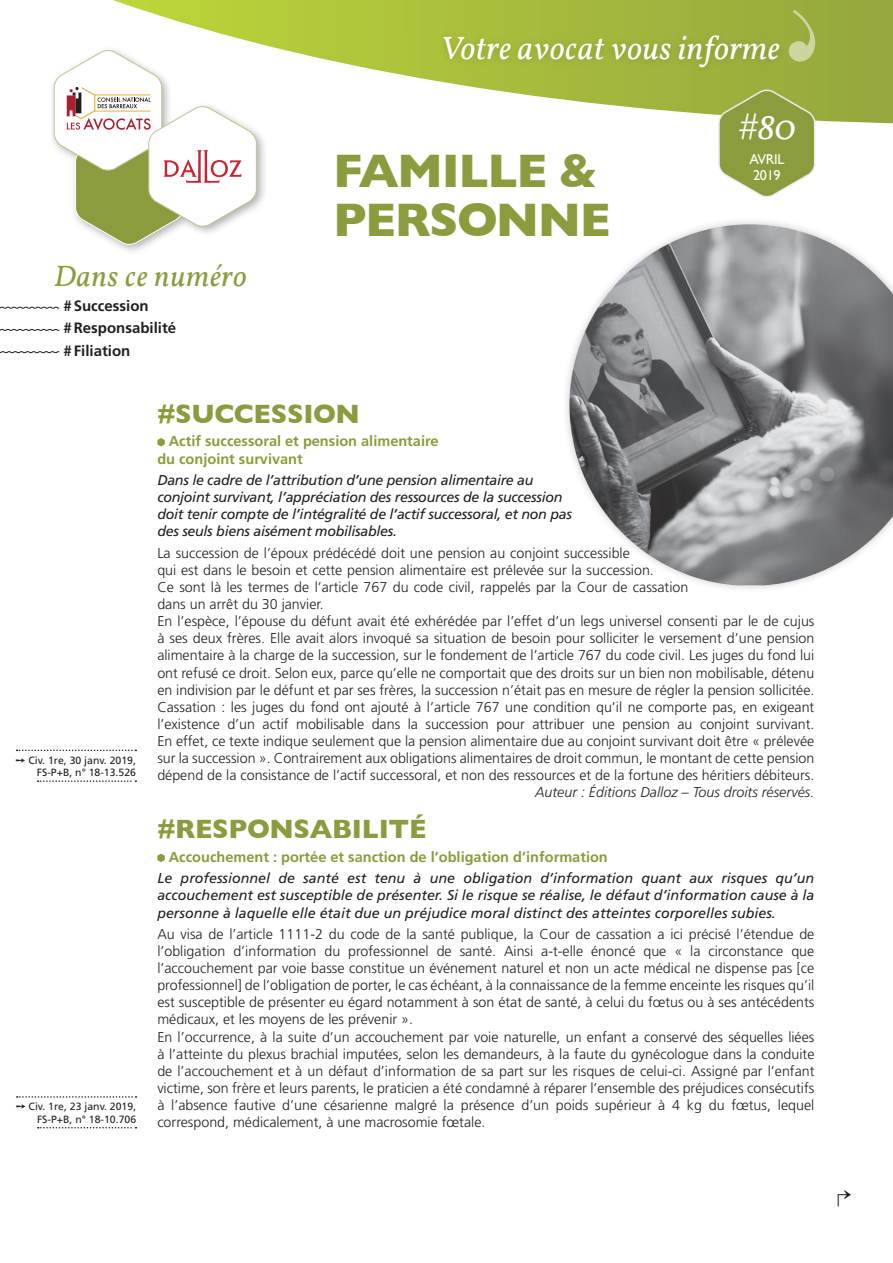
<style>
.page{position:relative;width:893px;height:1263px;background:#fff}
.page>*{position:absolute;margin:0;border:0;box-sizing:border-box;transform-origin:0 0}
.t1{font:700 48px/49.5px "Gill Sans";letter-spacing:-.03em;color:#8a9c3d}
.t2{font:italic 36px "Vollkorn";color:#fff}
.t3{font:italic 33px "Vollkorn";letter-spacing:.01em;color:#fff}
.t4{font:italic 30px "Vollkorn";letter-spacing:.02em;color:#8a9c3d}
.t5{font:28.8px "MS Mincho";color:#231f20}
.t6{font:700 27px "Gill Sans";letter-spacing:-.01em;color:#8a9c3d}
.t7{font:700 15px/22.2px "Frutiger";color:#231f20}
.t8{font:700 14.55px/17.4px "Frutiger";color:#8a9c3d}
.t9{font:300 14.25px/17.1px "Frutiger";color:#231f20}
.t10{font:italic 14.25px/17.1px "Frutiger";letter-spacing:-.02em;color:#231f20}
.t11{font:italic 300 14.25px "Frutiger";color:#231f20}
.t12{font:14.25px/16.2px "Gill Sans";letter-spacing:-.02em;color:#fff}
.t13{font:10.5px/12.3px "Frutiger";color:#231f20;text-align:right}
</style>
<div class="page">
<svg style="left:113px;top:0;width:780px;height:124px"></svg>
<div style="left:436px;top:29px;width:351px;height:46px;background:#231f20;opacity:.2"></div>
<div style="left:49px;top:46px;width:219px;height:210px;background:#231f20;opacity:.35"></div>
<svg style="left:54px;top:50px;width:203px;height:195px"></svg>
<svg style="left:717px;top:88px;width:99px;height:109px;background:#9ead5c"></svg>
<svg style="left:157px;top:438px;width:8px;height:8px"></svg>
<svg style="left:157px;top:854px;width:8px;height:8px"></svg>
<img style="left:569px;top:224px;width:324px;height:361px">
<svg style="left:0;top:351px;width:59px;height:2px"></svg>
<svg style="left:0;top:329px;width:59px;height:2px"></svg>
<svg style="left:0;top:306px;width:59px;height:3px"></svg>
<svg style="left:17px;top:750px;width:119px;height:1px"></svg>
<svg style="left:38px;top:780px;width:98px;height:2px"></svg>
<svg style="left:17px;top:1096px;width:119px;height:2px"></svg>
<svg style="left:38px;top:1127px;width:98px;height:1px"></svg>
<svg style="left:789px;top:10px;width:26px;height:52px"></svg>
<h3 class="t3" style="left:440px;top:28px;width:341px">Votre avocat vous informe</h3>
<h3 class="t4" style="left:54px;top:258px;width:194px">Dans ce numéro</h3>
<p class="t7" style="left:64px;top:295px;width:114px">#Succession #Responsabilité #Filiation</p>
<h1 class="t1" style="left:333px;top:145px;width:279px">FAMILLE &amp;<br>PERSONNE</h1>
<h2 class="t2" style="left:738px;top:105px;width:59px">#80</h2>
<p class="t12" style="left:749px;top:151px;width:37px">AVRIL<br>2019</p>
<p class="t13" style="left:16px;top:754px;width:122px">➙ Civ. 1re, 30 janv. 2019,<br>FS-P+B, n° 18-13.526</p>
<p class="t13" style="left:16px;top:1101px;width:122px">➙ Civ. 1re, 23 janv. 2019,<br>FS-P+B, n° 18-10.706</p>
<h3 class="t6" style="left:157px;top:392px;width:204px">#SUCCESSION</h3>
<p class="t8" style="left:157px;top:433px;width:283px;text-indent:11px">Actif successoral et pension alimentaire du conjoint survivant</p>
<p class="t10" style="left:157px;top:472px;width:416px">Dans le cadre de l’attribution d’une pension alimentaire au conjoint survivant, l’appréciation des ressources de la succession doit tenir compte de l’intégralité de l’actif successoral, et non pas des seuls biens aisément mobilisables.</p>
<p class="t9" style="left:157px;top:544px;width:659px">La succession de l’époux prédécédé doit une pension au conjoint successible<br>qui est dans le besoin et cette pension alimentaire est prélevée sur la succession.<br>Ce sont là les termes de l’article 767 du code civil, rappelés par la Cour de cassation<br>dans un arrêt du 30 janvier.<br>En l’espèce, l’épouse du défunt avait été exhérédée par l’effet d’un legs universel consenti par le de cujus à ses deux frères. Elle avait alors invoqué sa situation de besoin pour solliciter le versement d’une pension alimentaire à la charge de la succession, sur le fondement de l’article 767 du code civil. Les juges du fond lui ont refusé ce droit. Selon eux, parce qu’elle ne comportait que des droits sur un bien non mobilisable, détenu en indivision par le défunt et par ses frères, la succession n’était pas en mesure de régler la pension sollicitée.<br>Cassation : les juges du fond ont ajouté à l’article 767 une condition qu’il ne comporte pas, en exigeant l’existence d’un actif mobilisable dans la succession pour attribuer une pension au conjoint survivant.<br>En effet, ce texte indique seulement que la pension alimentaire due au conjoint survivant doit être « prélevée sur la succession ». Contrairement aux obligations alimentaires de droit commun, le montant de cette pension dépend de la consistance de l’actif successoral, et non des ressources et de la fortune des héritiers débiteurs.</p>
<p class="t11" style="left:535px;top:784px;width:281px">Auteur : Éditions Dalloz – Tous droits réservés.</p>
<h3 class="t6" style="left:157px;top:808px;width:271px">#RESPONSABILITÉ</h3>
<p class="t8" style="left:169px;top:848px;width:440px">Accouchement : portée et sanction de l’obligation d’information</p>
<p class="t10" style="left:157px;top:870px;width:659px;text-align:justify">Le professionnel de santé est tenu à une obligation d’information quant aux risques qu’un accouchement est susceptible de présenter. Si le risque se réalise, le défaut d’information cause à la personne à laquelle elle était due un préjudice moral distinct des atteintes corporelles subies.</p>
<p class="t9" style="left:157px;top:926px;width:659px">Au visa de l’article 1111-2 du code de la santé publique, la Cour de cassation a ici précisé l’étendue de l’obligation d’information du professionnel de santé. Ainsi a-t-elle énoncé que « la circonstance que l’accouchement par voie basse constitue un événement naturel et non un acte médical ne dispense pas [ce professionnel] de l’obligation de porter, le cas échéant, à la connaissance de la femme enceinte les risques qu’il est susceptible de présenter eu égard notamment à son état de santé, à celui du fœtus ou à ses antécédents médicaux, et les moyens de les prévenir ».<br>En l’occurrence, à la suite d’un accouchement par voie naturelle, un enfant a conservé des séquelles liées à l’atteinte du plexus brachial imputées, selon les demandeurs, à la faute du gynécologue dans la conduite de l’accouchement et à un défaut d’information de sa part sur les risques de celui-ci. Assigné par l’enfant victime, son frère et leurs parents, le praticien a été condamné à réparer l’ensemble des préjudices consécutifs à l’absence fautive d’une césarienne malgré la présence d’un poids supérieur à 4 kg du fœtus, lequel correspond, médicalement, à une macrosomie fœtale.</p>
<h3 class="t5" style="left:851px;top:1214px;width:16px;rotate:-180deg">↵</h3>
</div>
